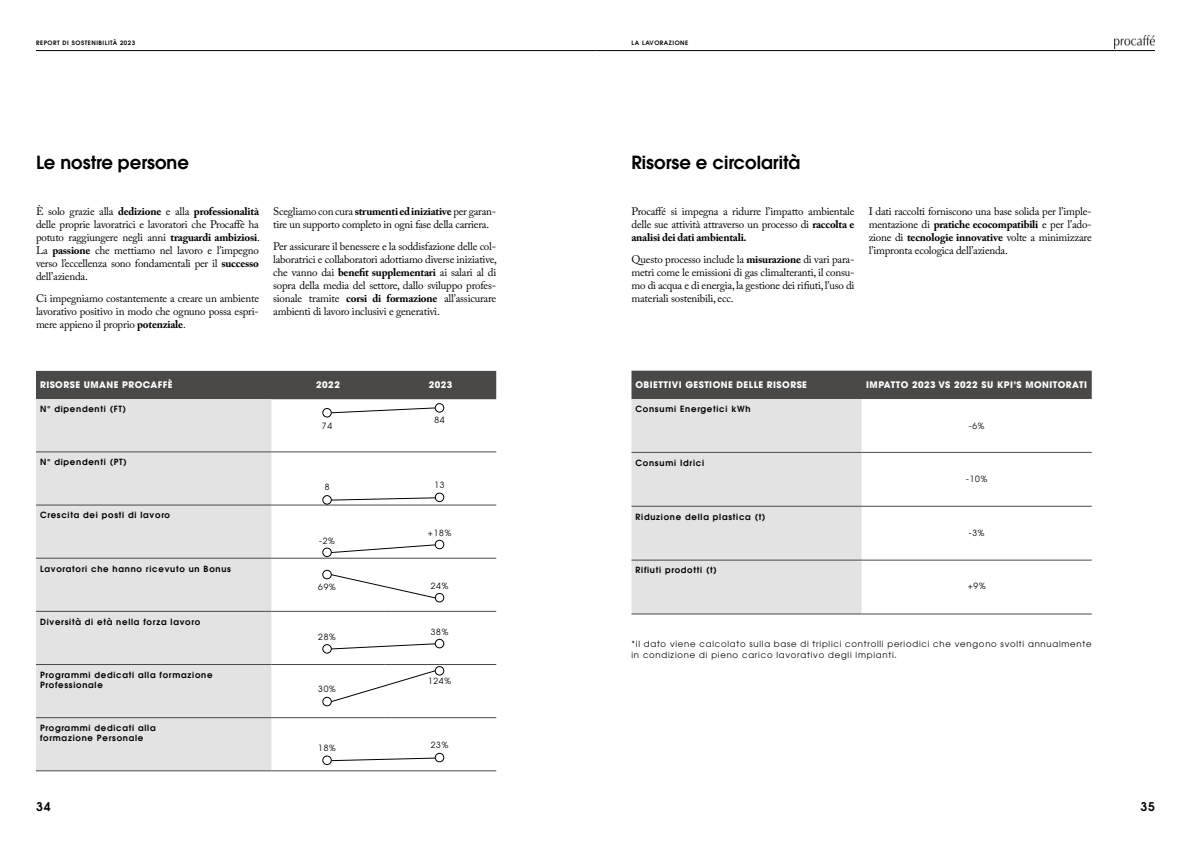
<style>
.page{position:relative;width:1191px;height:842px;background:#fff}
.page>*{position:absolute;margin:0;border:0;box-sizing:border-box;transform-origin:0 0}
.t1{font:600 18px "ITC Avant Garde Std";color:#000}
.t2{font:600 12px "ITC Avant Garde Std";color:#000}
.t3{font:11px/13px "Adobe Caslon Pro";letter-spacing:-.02em;color:#000;text-align:justify}
.t4{font:700 9px "ITC Avant Garde Std";letter-spacing:.05em;color:#fff}
.t5{font:600 8.5px/10.2px "ITC Avant Garde Std";letter-spacing:.09em;color:#000}
.t6{font:8.5px/11px "ITC Avant Garde Std";letter-spacing:.09em;color:#000}
.t7{font:600 6px "ITC Avant Garde Std";letter-spacing:.09em;color:#000}
.s1{font-weight:700}
</style>
<div class="page">
<div style="left:36px;top:371px;width:460px;height:28px;background:#4a4948"></div>
<div style="left:36px;top:399px;width:235px;height:371px;background:#e3e3e3"></div>
<hr style="left:36px;top:451px;width:235px;height:1px;background:#4a4948">
<hr style="left:271px;top:451px;width:114px;height:1px;background:#4a4948">
<hr style="left:385px;top:451px;width:111px;height:1px;background:#4a4948">
<hr style="left:36px;top:504px;width:235px;height:1px;background:#4a4948">
<hr style="left:271px;top:504px;width:114px;height:1px;background:#4a4948">
<hr style="left:385px;top:504px;width:111px;height:1px;background:#4a4948">
<hr style="left:36px;top:558px;width:235px;height:1px;background:#4a4948">
<hr style="left:271px;top:558px;width:114px;height:1px;background:#4a4948">
<hr style="left:385px;top:558px;width:111px;height:1px;background:#4a4948">
<hr style="left:36px;top:611px;width:235px;height:1px;background:#4a4948">
<hr style="left:271px;top:611px;width:114px;height:1px;background:#4a4948">
<hr style="left:385px;top:611px;width:111px;height:1px;background:#4a4948">
<hr style="left:36px;top:664px;width:235px;height:1px;background:#4a4948">
<hr style="left:271px;top:664px;width:114px;height:1px;background:#4a4948">
<hr style="left:385px;top:664px;width:111px;height:1px;background:#4a4948">
<hr style="left:36px;top:717px;width:235px;height:1px;background:#4a4948">
<hr style="left:271px;top:717px;width:114px;height:1px;background:#4a4948">
<hr style="left:385px;top:717px;width:111px;height:1px;background:#4a4948">
<hr style="left:36px;top:770px;width:235px;height:1px;background:#4a4948">
<hr style="left:271px;top:770px;width:114px;height:1px;background:#4a4948">
<hr style="left:385px;top:770px;width:111px;height:1px;background:#4a4948">
<div style="left:631px;top:371px;width:460px;height:28px;background:#4a4948"></div>
<div style="left:631px;top:399px;width:230px;height:214px;background:#e3e3e3"></div>
<hr style="left:631px;top:452px;width:230px;height:1px;background:#4a4948">
<hr style="left:861px;top:452px;width:230px;height:1px;background:#4a4948">
<hr style="left:631px;top:506px;width:230px;height:1px;background:#4a4948">
<hr style="left:861px;top:506px;width:230px;height:1px;background:#4a4948">
<hr style="left:631px;top:560px;width:230px;height:1px;background:#4a4948">
<hr style="left:861px;top:560px;width:230px;height:1px;background:#4a4948">
<hr style="left:631px;top:613px;width:230px;height:1px;background:#4a4948">
<hr style="left:861px;top:613px;width:230px;height:1px;background:#4a4948">
<div style="left:322px;top:408px;width:10px;height:9px;border:1px solid #000;border-radius:50%"></div>
<div style="left:322px;top:495px;width:10px;height:10px;border:1px solid #000;border-radius:50%"></div>
<div style="left:435px;top:493px;width:9px;height:9px;border:1px solid #000;border-radius:50%"></div>
<div style="left:322px;top:548px;width:10px;height:9px;border:1px solid #000;border-radius:50%"></div>
<div style="left:435px;top:540px;width:9px;height:9px;border:1px solid #000;border-radius:50%"></div>
<div style="left:322px;top:570px;width:10px;height:9px;border:1px solid #000;border-radius:50%"></div>
<div style="left:435px;top:593px;width:9px;height:9px;border:1px solid #000;border-radius:50%"></div>
<div style="left:435px;top:639px;width:9px;height:9px;border:1px solid #000;border-radius:50%"></div>
<div style="left:322px;top:644px;width:10px;height:10px;border:1px solid #000;border-radius:50%"></div>
<div style="left:435px;top:666px;width:9px;height:10px;border:1px solid #000;border-radius:50%"></div>
<div style="left:322px;top:697px;width:10px;height:9px;border:1px solid #000;border-radius:50%"></div>
<div style="left:435px;top:753px;width:9px;height:9px;border:1px solid #000;border-radius:50%"></div>
<div style="left:322px;top:755px;width:10px;height:10px;border:1px solid #000;border-radius:50%"></div>
<div style="left:435px;top:403px;width:9px;height:10px;border:1px solid #000;border-radius:50%"></div>
<svg style="left:330px;top:407px;width:106px;height:7px"></svg>
<svg style="left:330px;top:497px;width:107px;height:4px"></svg>
<svg style="left:330px;top:544px;width:106px;height:10px"></svg>
<svg style="left:330px;top:573px;width:106px;height:26px"></svg>
<svg style="left:330px;top:643px;width:106px;height:7px"></svg>
<svg style="left:330px;top:669px;width:106px;height:34px"></svg>
<svg style="left:330px;top:757px;width:106px;height:5px"></svg>
<hr style="left:36px;top:50px;width:559px;height:1px;background:#000">
<hr style="left:595px;top:50px;width:560px;height:1px;background:#000">
<img style="left:1114px;top:35px;width:41px;height:14px">
<p class="t7" style="left:36px;top:39px;width:101px">REPORT DI SOSTENIBILITÀ 2023</p>
<p class="t7" style="left:631px;top:39px;width:58px">LA LAVORAZIONE</p>
<h1 class="t1" style="left:36px;top:151px;width:154px">Le nostre persone</h1>
<p class="t3" style="left:36px;top:205px;width:225px">È solo grazie alla <span class="s1">dedizione</span> e alla <span class="s1">professionalità </span>delle proprie lavoratrici e lavoratori che Procaffè ha potuto raggiungere negli anni <span class="s1">traguardi ambiziosi</span>.<br>La <span class="s1">passione</span> che mettiamo nel lavoro e l’impegno verso l’eccellenza sono fondamentali per il <span class="s1">successo </span>dell’azienda.</p>
<p class="t3" style="left:36px;top:291px;width:224px">Ci impegniamo costantemente a creare un ambiente lavorativo positivo in modo che ognuno possa espri&shy;mere appieno il proprio <span class="s1">potenziale</span>.</p>
<p class="t3" style="left:273px;top:205px;width:224px">Scegliamo con cura <span class="s1">strumenti ed iniziative</span> per garan&shy;tire un supporto completo in ogni fase della carriera.</p>
<p class="t3" style="left:273px;top:239px;width:225px">Per assicurare il benessere e la soddisfazione delle col&shy;laboratrici e collaboratori adottiamo diverse iniziative, che vanno dai <span class="s1">benefit supplementari</span> ai salari al di sopra della media del settore, dallo sviluppo profes&shy;sionale tramite <span class="s1">corsi di formazione</span> all’assicurare ambienti di lavoro inclusivi e generativi.</p>
<h1 class="t1" style="left:631px;top:151px;width:170px">Risorse e circolarità</h1>
<p class="t3" style="left:631px;top:205px;width:224px">Procaffé si impegna a ridurre l’impatto ambientale delle sue attività attraverso un processo di <span class="s1">raccolta e analisi dei dati ambientali.</span></p>
<p class="t3" style="left:631px;top:252px;width:224px">Questo processo include la <span class="s1">misurazione</span> di vari para&shy;metri come le emissioni di gas climalteranti, il consu&shy;mo di acqua e di energia, la gestione dei rifiuti, l’uso di materiali sostenibili, ecc.</p>
<p class="t3" style="left:868px;top:205px;width:224px">I dati raccolti forniscono una base solida per l’imple&shy;mentazione di <span class="s1">pratiche ecocompatibili</span> e per l’ado&shy;zione di <span class="s1">tecnologie innovative</span> volte a minimizzare l’impronta ecologica dell’azienda.</p>
<p class="t4" style="left:40px;top:379px;width:134px">RISORSE UMANE PROCAFFÈ</p>
<p class="t4" style="left:316px;top:379px;width:25px">2022</p>
<p class="t4" style="left:429px;top:379px;width:25px">2023</p>
<p class="t5" style="left:40px;top:404px;width:88px">N° dipendenti (FT)</p>
<p class="t5" style="left:40px;top:457px;width:88px">N° dipendenti (PT)</p>
<p class="t5" style="left:40px;top:510px;width:132px">Crescita dei posti di lavoro</p>
<p class="t5" style="left:40px;top:563px;width:192px">Lavoratori che hanno ricevuto un Bonus</p>
<p class="t5" style="left:40px;top:616px;width:162px">Diversità di età nella forza lavoro</p>
<p class="t5" style="left:40px;top:669px;width:174px">Programmi dedicati alla formazione<br>Professionale</p>
<p class="t5" style="left:40px;top:723px;width:117px">Programmi dedicati alla formazione Personale</p>
<p class="t6" style="left:322px;top:420px;width:12px">74</p>
<p class="t6" style="left:325px;top:482px;width:6px">8</p>
<p class="t6" style="left:319px;top:535px;width:17px">-2%</p>
<p class="t6" style="left:318px;top:581px;width:19px">69%</p>
<p class="t6" style="left:318px;top:631px;width:19px">28%</p>
<p class="t6" style="left:318px;top:684px;width:19px">30%</p>
<p class="t6" style="left:318px;top:742px;width:19px">18%</p>
<p class="t6" style="left:434px;top:414px;width:12px">84</p>
<p class="t6" style="left:434px;top:479px;width:12px">13</p>
<p class="t6" style="left:428px;top:527px;width:25px">+18%</p>
<p class="t6" style="left:431px;top:580px;width:19px">24%</p>
<p class="t6" style="left:431px;top:626px;width:19px">38%</p>
<p class="t6" style="left:428px;top:675px;width:25px">124%</p>
<p class="t6" style="left:431px;top:740px;width:19px">23%</p>
<p class="t4" style="left:635px;top:379px;width:173px">OBIETTIVI GESTIONE DELLE RISORSE</p>
<p class="t4" style="left:866px;top:379px;width:222px">IMPATTO 2023 VS 2022 SU KPI’S MONITORATI</p>
<p class="t5" style="left:635px;top:403px;width:117px">Consumi Energetici kWh</p>
<p class="t5" style="left:635px;top:457px;width:70px">Consumi Idrici</p>
<p class="t5" style="left:635px;top:511px;width:131px">Riduzione della plastica (t)</p>
<p class="t5" style="left:635px;top:565px;width:83px">Rifiuti prodotti (t)</p>
<p class="t6" style="left:968px;top:420px;width:17px">-6%</p>
<p class="t6" style="left:966px;top:473px;width:23px">-10%</p>
<p class="t6" style="left:968px;top:527px;width:17px">-3%</p>
<p class="t6" style="left:967px;top:580px;width:19px">+9%</p>
<p class="t6" style="left:631px;top:638px;width:462px">*il dato viene calcolato sulla base di triplici controlli periodici che vengono svolti annualmente in condizione di pieno carico lavorativo degli impianti.</p>
<p class="t2" style="left:36px;top:798px;width:16px">34</p>
<p class="t2" style="left:1140px;top:798px;width:16px">35</p>
</div>
